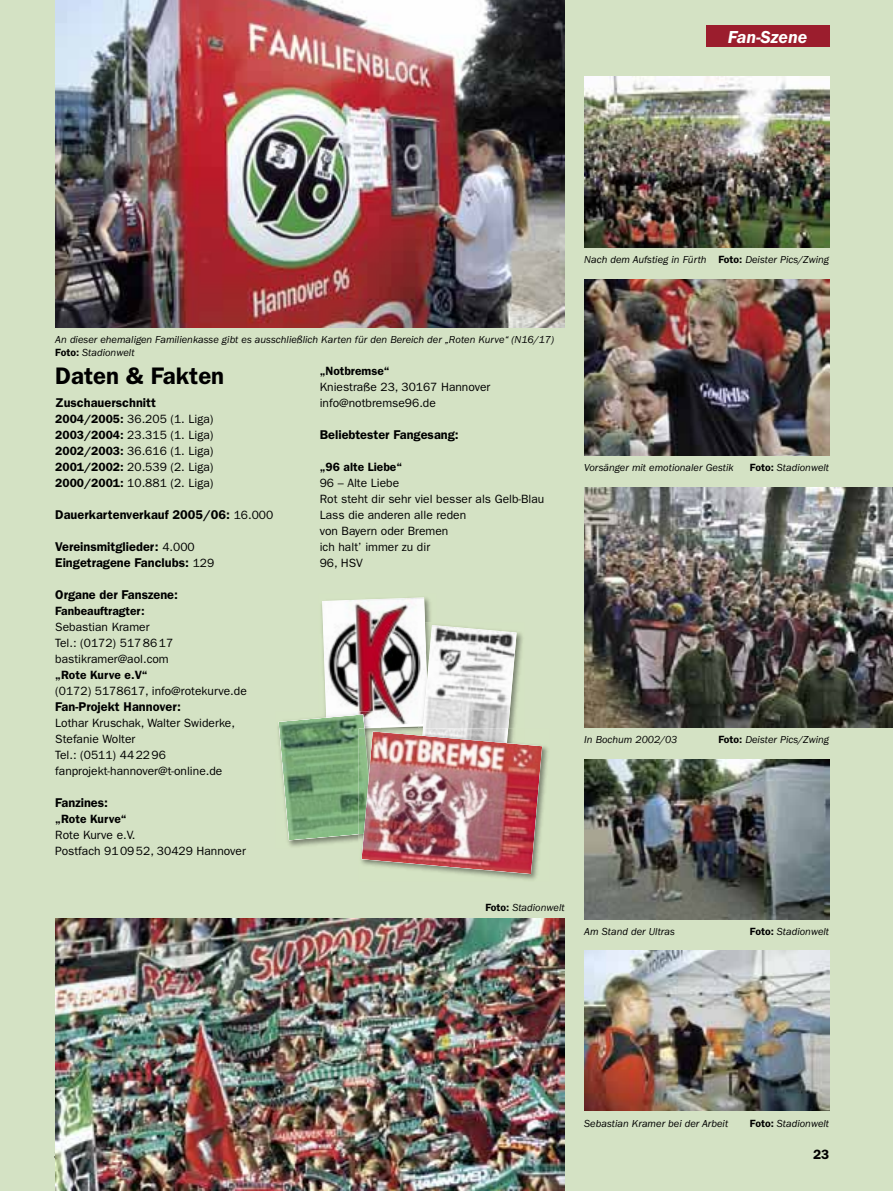
<style>
.page{position:relative;width:893px;height:1191px;background:#d4e2c4}
.page>*{position:absolute;margin:0;border:0;box-sizing:border-box;transform-origin:0 0}
.t1{font:600 24px "Franklin Gothic LT";color:#000}
.t2{font:italic 600 18px "Franklin Gothic LT";color:#fff}
.t3{font:600 13.5px "Franklin Gothic LT";color:#000}
.t4{font:600 12.75px/16px "Franklin Gothic LT";color:#000}
.t5{font:12px/16px "Franklin Gothic LT";color:#000}
.t6{font:600 12px "Franklin Gothic LT";color:#000}
.t7{font:italic 10.5px/12.6px "Franklin Gothic LT";color:#000}
.s1{font-weight:600;font-style:normal}
.s2{font-weight:600}
.s3{font-weight:400;font-size:12px}
</style>
<div class="page">
<img style="left:55px;top:0;width:510px;height:327px">
<img style="left:584px;top:77px;width:245px;height:170px">
<img style="left:584px;top:279px;width:245px;height:176px">
<img style="left:584px;top:759px;width:245px;height:160px">
<img style="left:584px;top:951px;width:245px;height:160px">
<div style="left:706px;top:26px;width:123px;height:21px;background:#9b1d2d"></div>
<img style="left:55px;top:919px;width:510px;height:272px">
<img style="left:584px;top:487px;width:309px;height:240px">
<img style="left:471px;top:746px;width:77px;height:134px">
<svg style="left:279px;top:597px;width:244px;height:266px"></svg>
<img style="left:362px;top:731px;width:180px;height:143px">
<h2 class="t2" style="left:728px;top:27px;width:81px">Fan-Szene</h2>
<p class="t7" style="left:584px;top:253px;width:246px">Nach dem Aufstieg in Fürth <span class="s1">Foto:</span> Deister Pics/Zwing</p>
<p class="t7" style="left:55px;top:333px;width:500px">An dieser ehemaligen Familienkasse gibt es ausschließlich Karten für den Bereich der „Roten Kurve“ (N16/17)<br><span class="s1">Foto:</span> Stadionwelt</p>
<h1 class="t1" style="left:55px;top:361px;width:170px">Daten &amp; Fakten</h1>
<p class="t4" style="left:55px;top:395px;width:102px">Zuschauerschnitt</p>
<p class="t5" style="left:55px;top:411px;width:160px;text-align:justify"><span class="s2">2004/2005:</span> 36.205 (1. Liga)<br><span class="s2">2003/2004:</span> 23.315 (1. Liga)<br><span class="s2">2002/2003:</span> 36.616 (1. Liga)<br><span class="s2">2001/2002:</span> 20.539 (2. Liga)<br><span class="s2">2000/2001:</span> 10.881 (2. Liga)</p>
<p class="t4" style="left:55px;top:507px;width:219px">Dauerkartenverkauf 2005/06: <span class="s3">16.000</span></p>
<p class="t4" style="left:55px;top:538px;width:161px">Vereinsmitglieder: <span class="s3">4.000<br></span>Eingetragene Fanclubs: <span class="s3">129</span></p>
<p class="t4" style="left:55px;top:586px;width:124px">Organe der Fanszene:</p>
<p class="t6" style="left:55px;top:604px;width:91px">Fanbeauftragter:</p>
<p class="t5" style="left:55px;top:619px;width:119px">Sebastian Kramer<br>Tel.: (0172) 517 86 17 bastikramer@aol.com</p>
<p class="t6" style="left:55px;top:668px;width:94px">„Rote Kurve e.V“</p>
<p class="t5" style="left:55px;top:683px;width:193px">(0172) 5178617, info@rotekurve.de</p>
<p class="t4" style="left:55px;top:698px;width:127px">Fan-Projekt Hannover:</p>
<p class="t5" style="left:55px;top:715px;width:181px">Lothar Kruschak, Walter Swiderke,<br>Stefanie Wolter<br>Tel.: (0511) 44 22 96 fanprojekt-hannover@t-online.de</p>
<p class="t4" style="left:55px;top:794px;width:54px">Fanzines:</p>
<p class="t6" style="left:55px;top:811px;width:73px">„Rote Kurve“</p>
<p class="t5" style="left:55px;top:827px;width:192px">Rote Kurve e.V.<br>Postfach 91 09 52, 30429 Hannover</p>
<p class="t6" style="left:320px;top:364px;width:71px">„Notbremse“</p>
<p class="t5" style="left:320px;top:379px;width:172px">Kniestraße 23, 30167 Hannover info@notbremse96.de</p>
<p class="t4" style="left:320px;top:427px;width:140px">Beliebtester Fangesang:</p>
<p class="t6" style="left:320px;top:460px;width:84px">„96 alte Liebe“</p>
<p class="t5" style="left:320px;top:475px;width:226px">96 – Alte Liebe<br>Rot steht dir sehr viel besser als Gelb-Blau<br>Lass die anderen alle reden<br>von Bayern oder Bremen<br>ich halt’ immer zu dir<br>96, HSV</p>
<p class="t7" style="left:485px;top:901px;width:81px"><span class="s1">Foto:</span> Stadionwelt</p>
<p class="t7" style="left:584px;top:461px;width:151px">Vorsänger mit emotionaler Gestik</p>
<p class="t7" style="left:750px;top:461px;width:81px"><span class="s1">Foto:</span> Stadionwelt</p>
<p class="t7" style="left:584px;top:733px;width:95px">In Bochum 2002/03</p>
<p class="t7" style="left:718px;top:733px;width:112px"><span class="s1">Foto:</span> Deister Pics/Zwing</p>
<p class="t7" style="left:584px;top:925px;width:92px">Am Stand der Ultras</p>
<p class="t7" style="left:750px;top:925px;width:81px"><span class="s1">Foto:</span> Stadionwelt</p>
<p class="t7" style="left:584px;top:1117px;width:145px">Sebastian Kramer bei der Arbeit</p>
<p class="t7" style="left:750px;top:1117px;width:81px"><span class="s1">Foto:</span> Stadionwelt</p>
<p class="t3" style="left:813px;top:1146px;width:18px">23</p>
</div>
